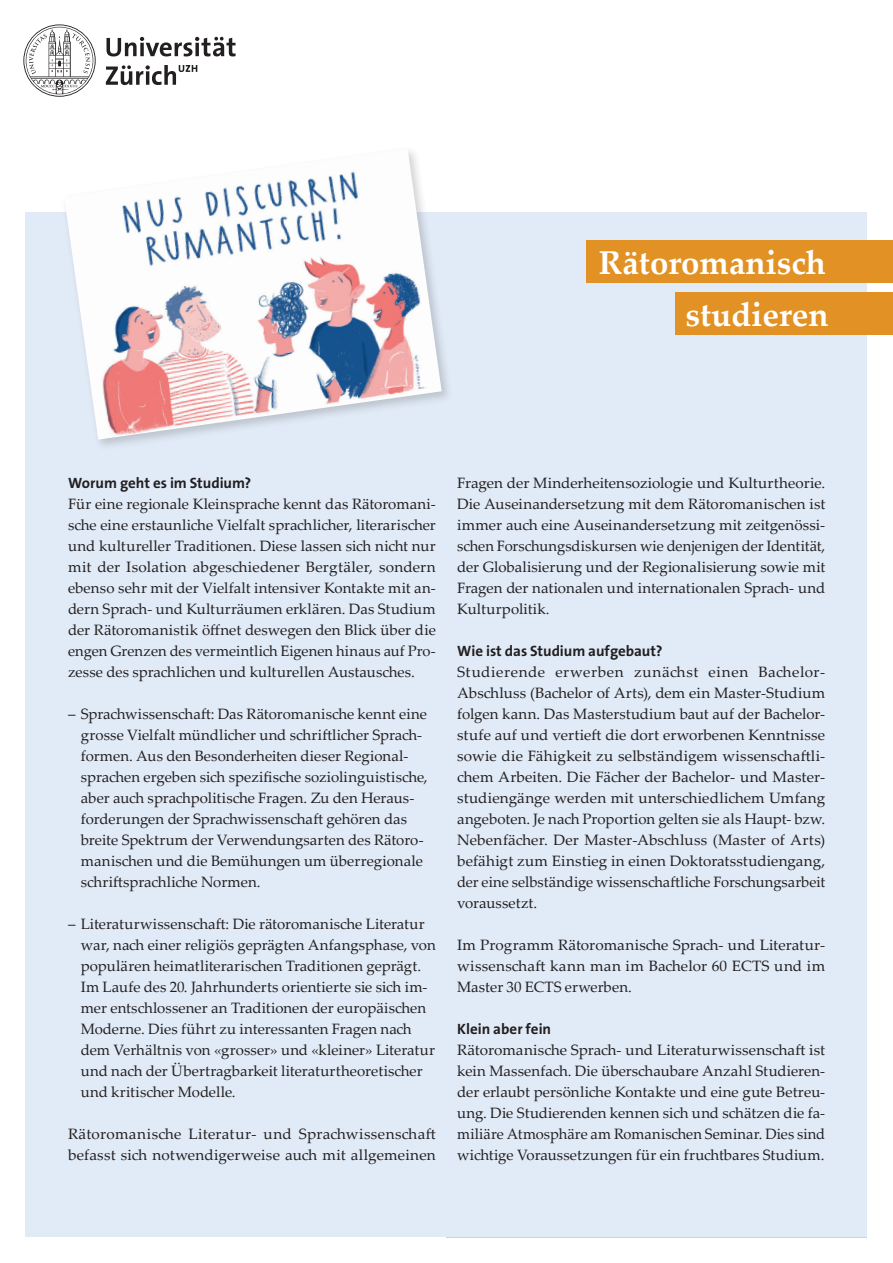
<style>
.page{position:relative;width:893px;height:1263px;background:#fff}
.page>*{position:absolute;margin:0;border:0;box-sizing:border-box;transform-origin:0 0}
.t1{font:700 33px "Palatino Linotype";color:#fff}
.t2{font:15px/21px "Palatino Linotype";color:#231f20;text-align:justify}
.t3{font:15px "The Sans LP7 Bld";color:#231f20}
</style>
<div class="page">
<div style="left:26px;top:212px;width:841px;height:1025px;background:#e1ebf7"></div>
<div style="left:675px;top:292px;width:218px;height:43px;background:#e29224"></div>
<div style="left:587px;top:240px;width:306px;height:43px;background:#e29224"></div>
<div style="left:61px;top:145px;width:393px;height:306px;background:#231f20;opacity:.2"></div>
<img style="left:64px;top:149px;width:378px;height:291px">
<svg style="left:23px;top:24px;width:213px;height:73px"></svg>
<h1 class="t1" style="left:599px;top:239px;width:228px">Rätoromanisch</h1>
<h1 class="t1" style="left:685px;top:291px;width:145px">studieren</h1>
<p class="t3" style="left:68px;top:473px;width:185px">Worum geht es im Studium?</p>
<p class="t2" style="left:68px;top:493px;width:369px">Für eine regionale Kleinsprache kennt das Rätoromani&shy;sche eine erstaunliche Vielfalt sprachlicher, literarischer und kultureller Traditionen. Diese lassen sich nicht nur mit der Isolation abgeschiedener Bergtäler, sondern ebenso sehr mit der Vielfalt intensiver Kontakte mit an&shy;dern Sprach- und Kulturräumen erklären. Das Studium der Rätoromanistik öffnet deswegen den Blick über die engen Grenzen des vermeintlich Eigenen hinaus auf Pro&shy;zesse des sprachlichen und kulturellen Austausches.</p>
<p class="t2" style="left:81px;top:703px;width:348px;text-align:left;text-indent:-13px">– Sprachwissenschaft: Das Rätoromanische kennt eine grosse Vielfalt mündlicher und schriftlicher Sprach&shy;formen. Aus den Besonderheiten dieser Regional&shy;sprachen ergeben sich spezifische soziolinguistische, aber auch sprachpolitische Fragen. Zu den Heraus&shy;forderungen der Sprachwissenschaft gehören das breite Spektrum der Verwendungsarten des Rätoro&shy;manischen und die Bemühungen um überregionale schriftsprachliche Normen.</p>
<p class="t2" style="left:81px;top:913px;width:357px;text-align:left;text-indent:-13px">– Literaturwissenschaft: Die rätoromanische Literatur war, nach einer religiös geprägten Anfangsphase, von populären heimatliterarischen Traditionen geprägt.<br>Im Laufe des 20. Jahrhunderts orientierte sie sich im&shy;mer entschlossener an Traditionen der europäischen Moderne. Dies führt zu interessanten Fragen nach dem Verhältnis von «grosser» und «kleiner» Literatur und nach der Übertragbarkeit literaturtheoretischer und kritischer Modelle.</p>
<p class="t2" style="left:68px;top:1123px;width:369px">Rätoromanische Literatur- und Sprachwissenschaft befasst sich notwendigerweise auch mit allgemeinen</p>
<p class="t2" style="left:457px;top:472px;width:370px">Fragen der Minderheitensoziologie und Kulturtheorie.<br>Die Auseinandersetzung mit dem Rätoromanischen ist immer auch eine Auseinandersetzung mit zeitgenössi&shy;schen Forschungsdiskursen wie denjenigen der Identität, der Globalisierung und der Regionalisierung sowie mit Fragen der nationalen und internationalen Sprach- und Kulturpolitik.</p>
<p class="t3" style="left:457px;top:641px;width:207px">Wie ist das Studium aufgebaut?</p>
<p class="t2" style="left:457px;top:661px;width:370px">Studierende erwerben zunächst einen Bachelor-Abschluss (Bachelor of Arts), dem ein Master-Studium folgen kann. Das Masterstudium baut auf der Bachelor&shy;stufe auf und vertieft die dort erworbenen Kenntnisse sowie die Fähigkeit zu selbständigem wissenschaftli&shy;chem Arbeiten. Die Fächer der Bachelor- und Master&shy;studiengänge werden mit unterschiedlichem Umfang angeboten. Je nach Proportion gelten sie als Haupt- bzw.<br>Nebenfächer. Der Master-Abschluss (Master of Arts) befähigt zum Einstieg in einen Doktoratsstudiengang, der eine selbständige wissenschaftliche Forschungsarbeit voraussetzt.</p>
<p class="t2" style="left:457px;top:934px;width:370px">Im Programm Rätoromanische Sprach- und Literatur&shy;wissenschaft kann man im Bachelor 60 ECTS und im Master 30 ECTS erwerben.</p>
<p class="t3" style="left:457px;top:1019px;width:96px">Klein aber fein</p>
<p class="t2" style="left:457px;top:1039px;width:370px">Rätoromanische Sprach- und Literaturwissenschaft ist kein Massenfach. Die überschaubare Anzahl Studieren&shy;der erlaubt persönliche Kontakte und eine gute Betreu&shy;ung. Die Studierenden kennen sich und schätzen die fa&shy;miliäre Atmosphäre am Romanischen Seminar. Dies sind wichtige Voraussetzungen für ein fruchtbares Studium.</p>
</div>
